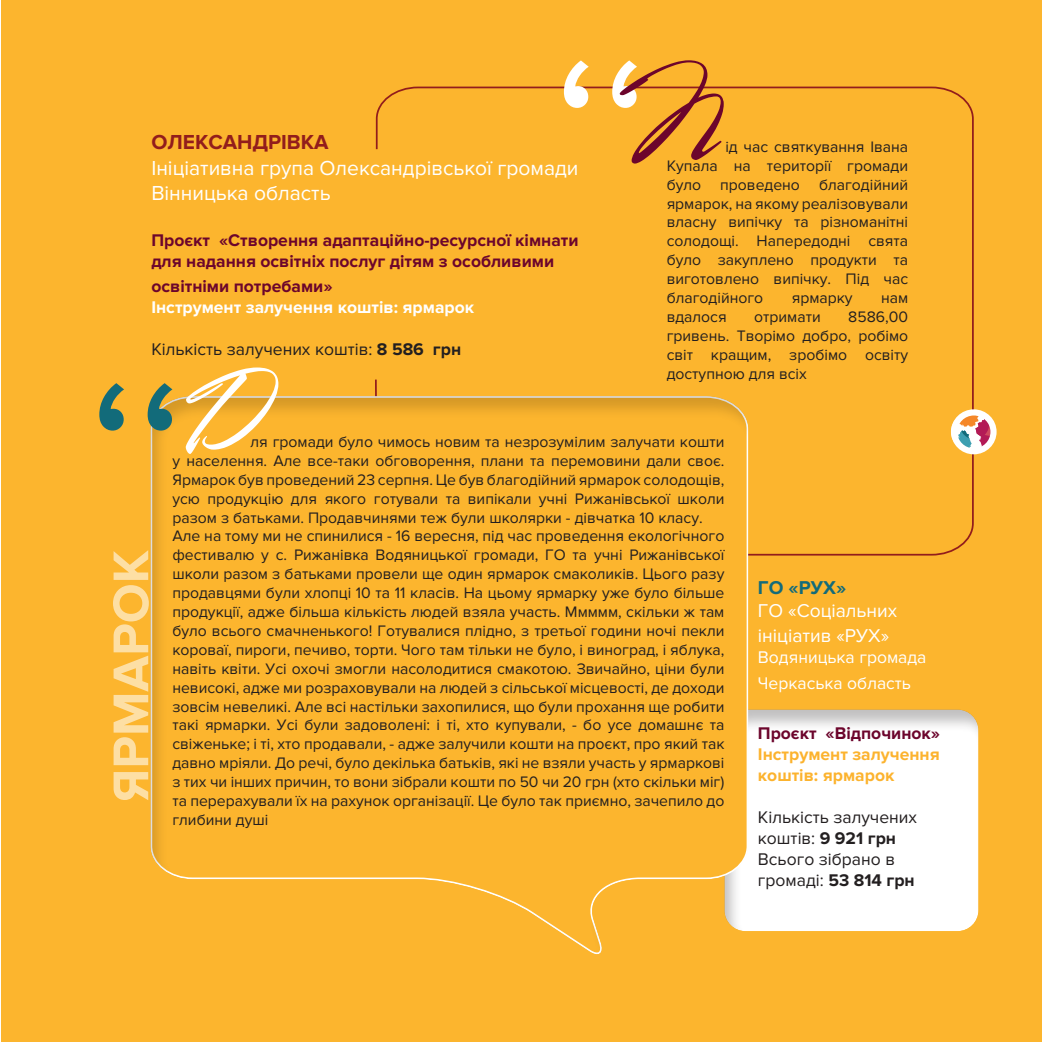
<style>
.page{position:relative;width:1042px;height:1042px;background:#fff}
.page>*{position:absolute;margin:0;border:0;box-sizing:border-box;transform-origin:0 0}
.t1{font:105px "Rosa Marena";color:#fff}
.t2{font:105px "Rosa Marena";color:#6c052c}
.t3{font:21px "Proxima Nova";color:#fff}
.t4{font:700 21px "Proxima Nova";color:#921d1c}
.t5{font:19.25px/25.2px "Proxima Nova";color:#fff}
.t6{font:700 19.25px "Proxima Nova";color:#126b7a}
.t7{font:700 17.5px "Proxima Nova";color:#6c052c}
.t8{font:17.5px/21px "Proxima Nova";color:#231f20}
.t9{font:700 17.5px "Proxima Nova";color:#fff}
.t10{font:17.5px "Proxima Nova";color:#fff}
.t11{font:700 17.5px/21px "Proxima Nova";color:#fcb32e}
.t12{font:15.75px/18.9px "Proxima Nova";color:#231f20;text-align:justify}
.s1{font-weight:700}
</style>
<div class="page">
<div style="left:1px;top:0;width:1041px;height:1042px;background:#fcb52e"></div>
<svg style="left:375px;top:86px;width:599px;height:470px"></svg>
<div style="left:722px;top:707px;width:257px;height:225px;background:#231f20;opacity:.28"></div>
<div style="left:150px;top:394px;width:601px;height:562px;background:#fcb52e"></div>
<svg style="left:99px;top:383px;width:73px;height:48px"></svg>
<svg style="left:564px;top:60px;width:73px;height:48px"></svg>
<svg style="left:951px;top:409px;width:45px;height:45px"></svg>
<svg style="left:113px;top:550px;width:36px;height:250px"></svg>
<p class="t2" style="left:617px;top:62px;width:102px">П</p>
<p class="t4" style="left:151px;top:130px;width:179px">ОЛЕКСАНДРІВКА</p>
<p class="t3" style="left:151px;top:155px;width:429px">Ініціативна група Олександрівської громади</p>
<p class="t3" style="left:151px;top:181px;width:181px">Вінницька область</p>
<p class="t7" style="left:151px;top:230px;width:429px">Проєкт «Створення адаптаційно-ресурсної кімнати</p>
<p class="t7" style="left:151px;top:251px;width:404px">для надання освітніх послуг дітям з особливими</p>
<p class="t7" style="left:151px;top:276px;width:183px">освітніми потребами»</p>
<p class="t9" style="left:151px;top:297px;width:324px">Інструмент залучення коштів: ярмарок</p>
<p class="t8" style="left:151px;top:339px;width:311px">Кількість залучених коштів: <span class="s1">8 586 грн</span></p>
<p class="t12" style="left:666px;top:137px;width:243px;text-indent:59px">ід час святкування Івана Купала на території громади було проведено благодійний ярмарок, на якому реалізовували власну випічку та різноманітні солодощі. Напередодні свята було закуплено продукти та виготовлено випічку. Під час благодійного</p>
<p class="t12" style="left:792px;top:289px;width:62px">ярмарку</p>
<p class="t12" style="left:881px;top:289px;width:29px">нам</p>
<p class="t12" style="left:666px;top:307px;width:243px;text-indent:182px">8586,00 гривень. Творімо добро, робімо світ кращим, зробімо освіту доступною для всіх</p>
<p class="t12" style="left:666px;top:307px;width:61px">вдалося</p>
<p class="t12" style="left:754px;top:307px;width:68px">отримати</p>
<p class="t1" style="left:183px;top:352px;width:75px">Д</p>
<p class="t12" style="left:172px;top:432px;width:553px;text-indent:78px">ля громади було чимось новим та незрозумілим залучати кошти у населення. Але все-таки обговорення, плани та перемовини дали своє.<br>Ярмарок був проведений 23 серпня. Це був благодійний ярмарок солодощів, усю продукцію для якого готували та випікали учні Рижанівської школи разом з батьками. Продавчинями теж були школярки - дівчатка 10 класу.</p>
<p class="t12" style="left:172px;top:527px;width:553px">Але на тому ми не спинилися - 16 вересня, під час проведення екологічного фестивалю у с. Рижанівка Водяницької громади, ГО та учні Рижанівської школи разом з батьками провели ще один ярмарок смаколиків. Цього разу продавцями були хлопці 10 та 11 класів. На цьому ярмарку уже було більше продукції, адже більша кількість людей взяла участь. Ммммм, скільки ж там було всього смачненького! Готувалися плідно, з третьої години ночі пекли короваї, пироги, печиво, торти. Чого там тільки не було, і виноград, і яблука, навіть квіти. Усі охочі змогли насолодитися смакотою. Звичайно, ціни були невисокі, адже ми розраховували на людей з сільської місцевості, де доходи зовсім невеликі. Але всі настільки захопилися, що були прохання ще робити такі ярмарки. Усі були задоволені: і ті, хто купували, - бо усе домашнє та свіженьке; і ті, хто продавали, - адже залучили кошти на проєкт, про який так давно мріяли. До речі, було декілька батьків, які не взяли участь у ярмаркові з тих чи інших причин, то вони зібрали кошти по 50 чи 20 грн (хто скільки міг) та перерахували їх на рахунок організації. Це було так приємно, зачепило до глибини душі</p>
<p class="t6" style="left:758px;top:576px;width:90px">ГО «РУХ»</p>
<p class="t5" style="left:758px;top:598px;width:141px">ГО «Соціальних ініціатив «РУХ»</p>
<p class="t10" style="left:758px;top:647px;width:170px">Водяницька громада</p>
<p class="t10" style="left:758px;top:673px;width:155px">Черкаська область</p>
<p class="t7" style="left:758px;top:723px;width:184px">Проєкт «Відпочинок»</p>
<p class="t11" style="left:758px;top:744px;width:183px">Інструмент залучення коштів: ярмарок</p>
<p class="t8" style="left:758px;top:807px;width:161px">Кількість залучених коштів: <span class="s1">9 921 грн</span></p>
<p class="t8" style="left:758px;top:849px;width:139px">Всього зібрано в</p>
<p class="t8" style="left:758px;top:870px;width:158px">громаді: <span class="s1">53 814 грн</span></p>
</div>
